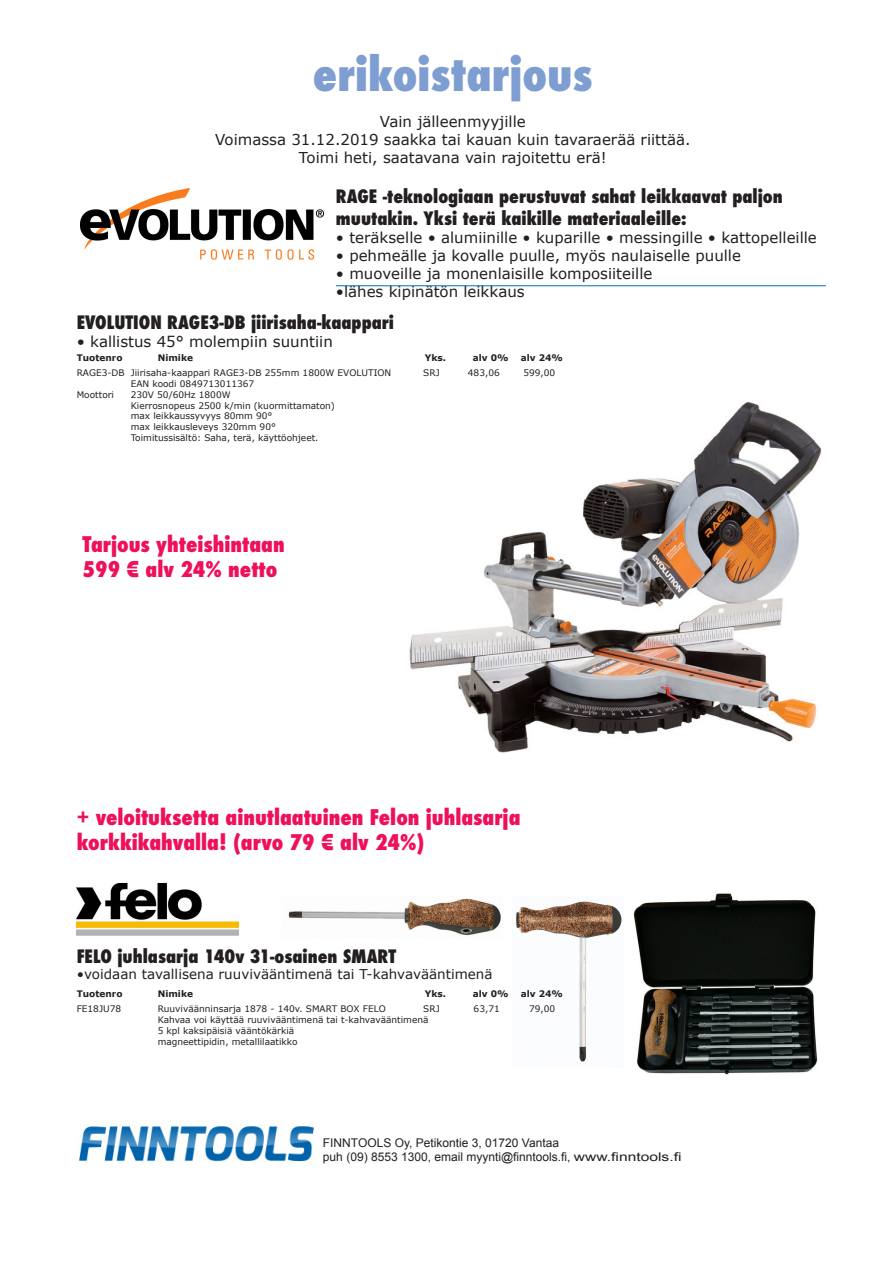
<style>
.page{position:relative;width:893px;height:1263px;background:#fff}
.page>*{position:absolute;margin:0;border:0;box-sizing:border-box;transform-origin:0 0}
.t1{font:800 condensed 45px "Futura";color:#7e9ed2}
.t2{font:800 condensed 21px "Futura";color:#ee1059}
.t3{font:800 condensed 18px/21.6px "Futura";color:#231f20}
.t4{font:15px "Verdana";color:#231f20}
.Hintataulukko2{font:13.5px "Verdana";color:#231f20}
.t5{font:12px "Arial";color:#231f20}
.Hintataulukko1{font:9px "Verdana";color:#231f20}
.Hintataulukko2-2{font:9px "Verdana";color:#231f20}
.t6{font:700 9px "Verdana";color:#231f20}
</style>
<div class="page">
<img style="left:81px;top:188px;width:244px;height:72px">
<hr style="left:336px;top:285px;width:490px;height:1px;background:#0072bc">
<img style="left:409px;top:402px;width:412px;height:351px">
<img style="left:516px;top:901px;width:106px;height:161px">
<img style="left:77px;top:882px;width:161px;height:54px">
<img style="left:634px;top:893px;width:184px;height:182px">
<img style="left:288px;top:898px;width:213px;height:38px">
<img style="left:79px;top:1125px;width:235px;height:37px">
<p class="t1" style="left:313px;top:44px;width:281px">erikoistarjous</p>
<p class="t4" style="left:380px;top:112px;width:147px">Vain jälleenmyyjille</p>
<p class="t4" style="left:215px;top:130px;width:477px">Voimassa 31.12.2019 saakka tai kauan kuin tavaraerää riittää.</p>
<p class="t4" style="left:299px;top:148px;width:309px">Toimi heti, saatavana vain rajoitettu erä!</p>
<p class="t3" style="left:336px;top:186px;width:448px">RAGE -teknologiaan perustuvat sahat leikkaavat paljon muutakin. Yksi terä kaikille materiaaleille:</p>
<p class="t4" style="left:336px;top:228px;width:482px">• teräkselle • alumiinille • kuparille • messingille • kattopelleille</p>
<p class="t4" style="left:336px;top:246px;width:407px">• pehmeälle ja kovalle puulle, myös naulaiselle puulle</p>
<p class="t4" style="left:336px;top:264px;width:318px">• muoveille ja monenlaisille komposiiteille</p>
<p class="t4" style="left:336px;top:282px;width:190px">•lähes kipinätön leikkaus</p>
<p class="t3" style="left:77px;top:312px;width:319px">EVOLUTION RAGE3-DB jiirisaha-kaappari</p>
<p class="t4" style="left:77px;top:332px;width:258px">• kallistus 45° molempiin suuntiin</p>
<p class="Hintataulukko1" style="left:77px;top:367px;width:316px">RAGE3-DB Jiirisaha-kaappari RAGE3-DB 255mm 1800W EVOLUTION</p>
<p class="Hintataulukko1" style="left:423px;top:367px;width:18px">SRJ</p>
<p class="Hintataulukko1" style="left:468px;top:367px;width:33px">483,06</p>
<p class="Hintataulukko1" style="left:523px;top:367px;width:33px">599,00</p>
<p class="Hintataulukko1" style="left:131px;top:378px;width:125px">EAN koodi 0849713011367</p>
<p class="Hintataulukko1" style="left:77px;top:389px;width:39px">Moottori</p>
<p class="Hintataulukko1" style="left:131px;top:389px;width:101px">230V 50/60Hz 1800W</p>
<p class="Hintataulukko1" style="left:131px;top:399px;width:206px">Kierrosnopeus 2500 k/min (kuormittamaton)</p>
<p class="Hintataulukko1" style="left:131px;top:410px;width:143px">max leikkaussyvyys 80mm 90°</p>
<p class="Hintataulukko1" style="left:131px;top:421px;width:147px">max leikkausleveys 320mm 90°</p>
<p class="Hintataulukko1" style="left:131px;top:432px;width:189px">Toimitussisältö: Saha, terä, käyttöohjeet.</p>
<p class="t6" style="left:77px;top:352px;width:47px">Tuotenro</p>
<p class="t6" style="left:158px;top:352px;width:37px">Nimike</p>
<p class="t6" style="left:425px;top:352px;width:23px">Yks.</p>
<p class="t6" style="left:473px;top:352px;width:37px">alv 0%</p>
<p class="t6" style="left:521px;top:352px;width:44px">alv 24%</p>
<p class="t2" style="left:82px;top:530px;width:204px">Tarjous yhteishintaan</p>
<p class="t2" style="left:82px;top:555px;width:196px">599 € alv 24% netto</p>
<p class="t2" style="left:77px;top:803px;width:445px">+ veloituksetta ainutlaatuinen Felon juhlasarja</p>
<p class="t2" style="left:77px;top:828px;width:349px">korkkikahvalla! (arvo 79 € alv 24%)</p>
<p class="t3" style="left:77px;top:945px;width:321px">FELO juhlasarja 140v 31-osainen SMART</p>
<p class="Hintataulukko2" style="left:77px;top:965px;width:417px">•voidaan tavallisena ruuvivääntimenä tai T-kahvavääntimenä</p>
<p class="Hintataulukko2-2" style="left:77px;top:1003px;width:46px">FE18JU78</p>
<p class="Hintataulukko2-2" style="left:158px;top:1003px;width:230px">Ruuviväänninsarja 1878 - 140v. SMART BOX FELO</p>
<p class="Hintataulukko2-2" style="left:423px;top:1003px;width:18px">SRJ</p>
<p class="Hintataulukko2-2" style="left:474px;top:1003px;width:28px">63,71</p>
<p class="Hintataulukko2-2" style="left:529px;top:1003px;width:28px">79,00</p>
<p class="Hintataulukko2-2" style="left:158px;top:1014px;width:272px">Kahvaa voi käyttää ruuvivääntimenä tai t-kahvavääntimenä</p>
<p class="Hintataulukko2-2" style="left:158px;top:1025px;width:138px">5 kpl kaksipäisiä vääntökärkiä</p>
<p class="Hintataulukko2-2" style="left:158px;top:1036px;width:141px">magneettipidin, metallilaatikko</p>
<p class="t6" style="left:77px;top:988px;width:47px">Tuotenro</p>
<p class="t6" style="left:158px;top:988px;width:37px">Nimike</p>
<p class="t6" style="left:425px;top:988px;width:23px">Yks.</p>
<p class="t6" style="left:473px;top:988px;width:37px">alv 0%</p>
<p class="t6" style="left:521px;top:988px;width:44px">alv 24%</p>
<p class="t5" style="left:323px;top:1134px;width:238px">FINNTOOLS Oy, Petikontie 3, 01720 Vantaa</p>
<p class="t5" style="left:323px;top:1149px;width:360px">puh (09) 8553 1300, email myynti@finntools.fi, www.finntools.fi</p>
</div>
